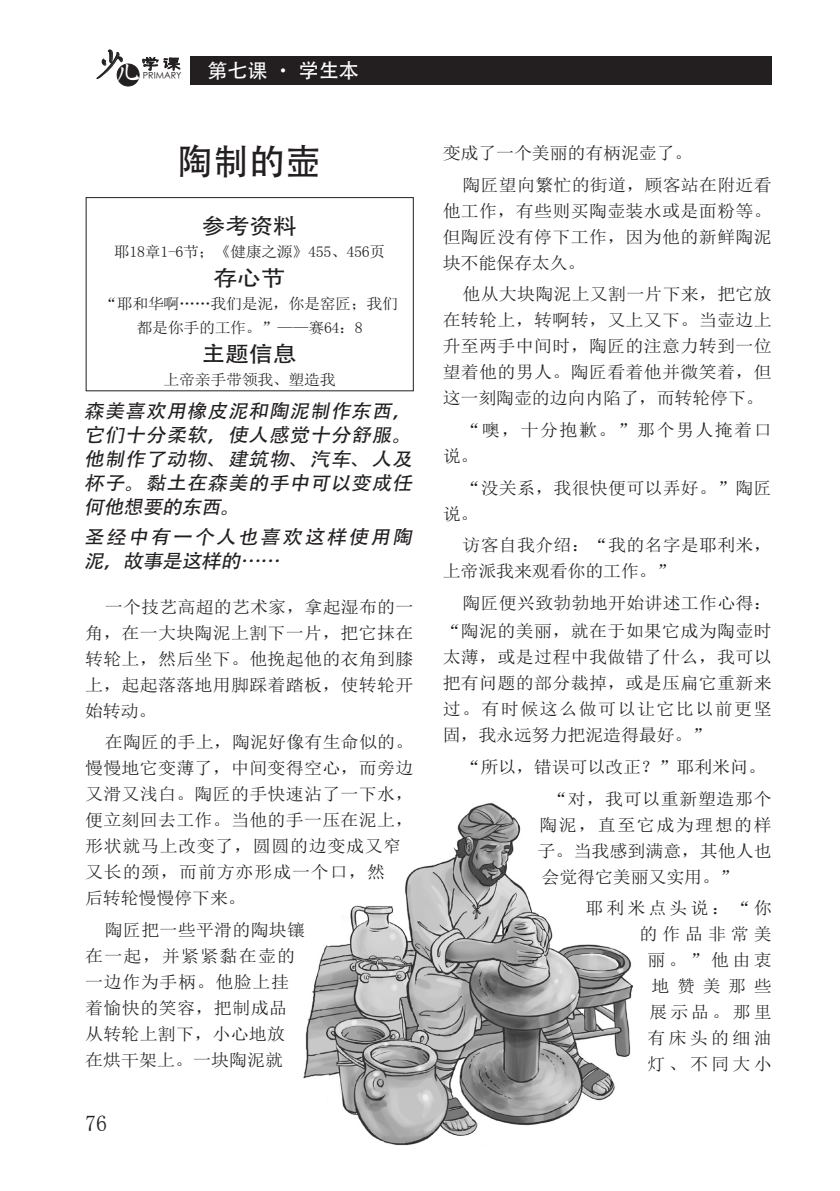
<style>
.page{position:relative;width:840px;height:1191px;background:#fff}
.page>*{position:absolute;margin:0;border:0;box-sizing:border-box;transform-origin:0 0}
.大标题{font:36px "Adobe Heiti Std";color:#231f20}
.t1{font:22px "Sim Sun";color:#231f20}
._0學生本居中小標{font:21.6px "Adobe Heiti Std";letter-spacing:-.01em;color:#231f20;scale:1.11 1}
._0左頁眉{font:20px "Adobe Heiti Std";color:#fff}
._0學生本前言{font:italic 19px/24px "Adobe Heiti Std";color:#231f20;text-align:justify;scale:1.05 1}
.t2{font:18px "FZGLJW GB1 0";color:#231f20}
._0學生本內文{font:17.2px/26px "Sim Sun";letter-spacing:.015em;color:#231f20;text-align:justify;scale:1.05 1}
._0學生本內文-2{font:17.2px/26px "Sim Sun";letter-spacing:.18em;color:#231f20;text-align:right;scale:1.05 1}
._0學生本內文-3{font:17.2px "Sim Sun";letter-spacing:-.01em;color:#231f20;scale:1.05 1}
._0學生本內文-4{font:17.2px/26px "Sim Sun";letter-spacing:.075em;color:#231f20;scale:1.05 1}
._0學生本居中內文{font:15.2px/24px "Sim Sun";letter-spacing:-.025em;color:#231f20;text-align:center;scale:1.05 1}
.t3{font:9px "ST Xihei";color:#231f20}
.s1{font-family:"FZSXSLKJW GB1 0";font-size:30.6px}
.s2{font-family:"FZSXSLKJW GB1 0";font-size:25.2px;color:#fff}
.s3{font-family:"Adobe Kaiti Std"}
</style>
<div class="page">
<svg style="left:96px;top:49px;width:85px;height:38px"></svg>
<div style="left:117px;top:64px;width:22px;height:22px;background:#231f20;border-radius:50%"></div>
<div style="left:117px;top:64px;width:22px;height:22px;border:1px solid #231f20;border-radius:50%"></div>
<img style="left:303px;top:803px;width:329px;height:343px">
<div style="left:190px;top:57px;width:581px;height:28px;background:#231f20"></div>
<div style="left:86px;top:197px;width:327px;height:194px;border:1px solid #231f20"></div>
<p class="t2" style="left:95px;top:55px;width:87px"><span class="s1">少</span><span class="s2">儿</span>学 课</p>
<p class="t3" style="left:143px;top:72px;width:40px">PRIMARY</p>
<p class="_0左頁眉" style="left:207px;top:59px;width:153px">第七课 <span class="s3">•</span> 学生本</p>
<p class="大标题" style="left:177px;top:141px;width:145px">陶制的壶</p>
<p class="_0學生本居中小標" style="left:201px;top:213px;width:87px">参考资料</p>
<p class="_0學生本居中內文" style="left:114px;top:239px;width:260px">耶18章1-6节；《健康之源》455、456页</p>
<p class="_0學生本居中小標" style="left:213px;top:265px;width:66px">存心节</p>
<p class="_0學生本居中內文" style="left:101px;top:291px;width:284px">“耶和华啊……我们是泥，你是窑匠；我们都是你手的工作。”——赛64：8</p>
<p class="_0學生本居中小標" style="left:201px;top:341px;width:87px">主题信息</p>
<p class="_0學生本居中內文" style="left:163px;top:367px;width:165px">上帝亲手带领我、塑造我</p>
<p class="_0學生本前言" style="left:84px;top:400px;width:318px">森美喜欢用橡皮泥和陶泥制作东西，它们十分柔软，使人感觉十分舒服。他制作了动物、建筑物、汽车、人及杯子。黏土在森美的手中可以变成任何他想要的东西。</p>
<p class="_0學生本前言" style="left:84px;top:525px;width:318px">圣经中有一个人也喜欢这样使用陶泥，故事是这样的……</p>
<p class="_0學生本內文" style="left:85px;top:593px;width:314px;text-indent:20px">一个技艺高超的艺术家，拿起湿布的一角，在一大块陶泥上割下一片，把它抹在转轮上，然后坐下。他挽起他的衣角到膝上，起起落落地用脚踩着踏板，使转轮开始转动。</p>
<p class="_0學生本內文" style="left:85px;top:729px;width:314px;text-align:left;text-indent:20px">在陶匠的手上，陶泥好像有生命似的。慢慢地它变薄了，中间变得空心，而旁边又滑又浅白。陶匠的手快速沾了一下水，便立刻回去工作。当他的手一压在泥上，形状就马上改变了，圆圆的边变成又窄又长的颈，而前方亦形成一个口，然<br>后转轮慢慢停下来。</p>
<p class="_0學生本內文" style="left:85px;top:917px;width:211px;text-align:left;text-indent:20px">陶匠把一些平滑的陶块镶在一起，并紧紧黏在壶的一边作为手柄。他脸上挂着愉快的笑容，把制成品从转轮上割下，小心地放在烘干架上。一块陶泥就</p>
<p class="t1" style="left:85px;top:1112px;width:24px">76</p>
<p class="_0學生本內文-3" style="left:442px;top:144px;width:239px">变成了一个美丽的有柄泥壶了。</p>
<p class="_0學生本內文" style="left:442px;top:171px;width:315px;text-indent:20px">陶匠望向繁忙的街道，顾客站在附近看他工作，有些则买陶壶装水或是面粉等。但陶匠没有停下工作，因为他的新鲜陶泥块不能保存太久。</p>
<p class="_0學生本內文" style="left:442px;top:281px;width:315px;text-indent:20px">他从大块陶泥上又割一片下来，把它放在转轮上，转啊转，又上又下。当壶边上升至两手中间时，陶匠的注意力转到一位望着他的男人。陶匠看着他并微笑着，但这一刻陶壶的边向内陷了，而转轮停下。</p>
<p class="_0學生本內文-4" style="left:442px;top:417px;width:315px;text-indent:20px">“噢，十分抱歉。”那个男人掩着口说。</p>
<p class="_0學生本內文" style="left:442px;top:474px;width:315px;text-indent:20px">“没关系，我很快便可以弄好。”陶匠说。</p>
<p class="_0學生本內文" style="left:442px;top:532px;width:315px;text-indent:20px">访客自我介绍：“我的名字是耶利米，上帝派我来观看你的工作。”</p>
<p class="_0學生本內文" style="left:442px;top:589px;width:315px;line-height:28px;text-align:right">陶匠便兴致勃勃地开始讲述工作心得：“陶泥的美丽，就在于如果它成为陶壶时</p>
<p class="_0學生本內文" style="left:442px;top:644px;width:315px">太薄，或是过程中我做错了什么，我可以把有问题的部分裁掉，或是压扁它重新来过。有时候这么做可以让它比以前更坚固，我永远努力把泥造得最好。”</p>
<p class="_0學生本內文-3" style="left:462px;top:758px;width:290px">“所以，错误可以改正？”耶利米问。</p>
<p class="_0學生本內文" style="left:537px;top:785px;width:224px;text-indent:12px">“对，我可以重新塑造那个陶泥，直至它成为理想的样子。当我感到满意，其他人也会觉得它美丽又实用。”</p>
<p class="_0學生本內文-2" style="left:585px;top:895px;width:179px">耶利米点头说：“你的作品非常美<br>丽。”他由衷<br>地赞美那些<br>展示品。那里<br>有床头的细油<br>灯、不同大小</p>
</div>
